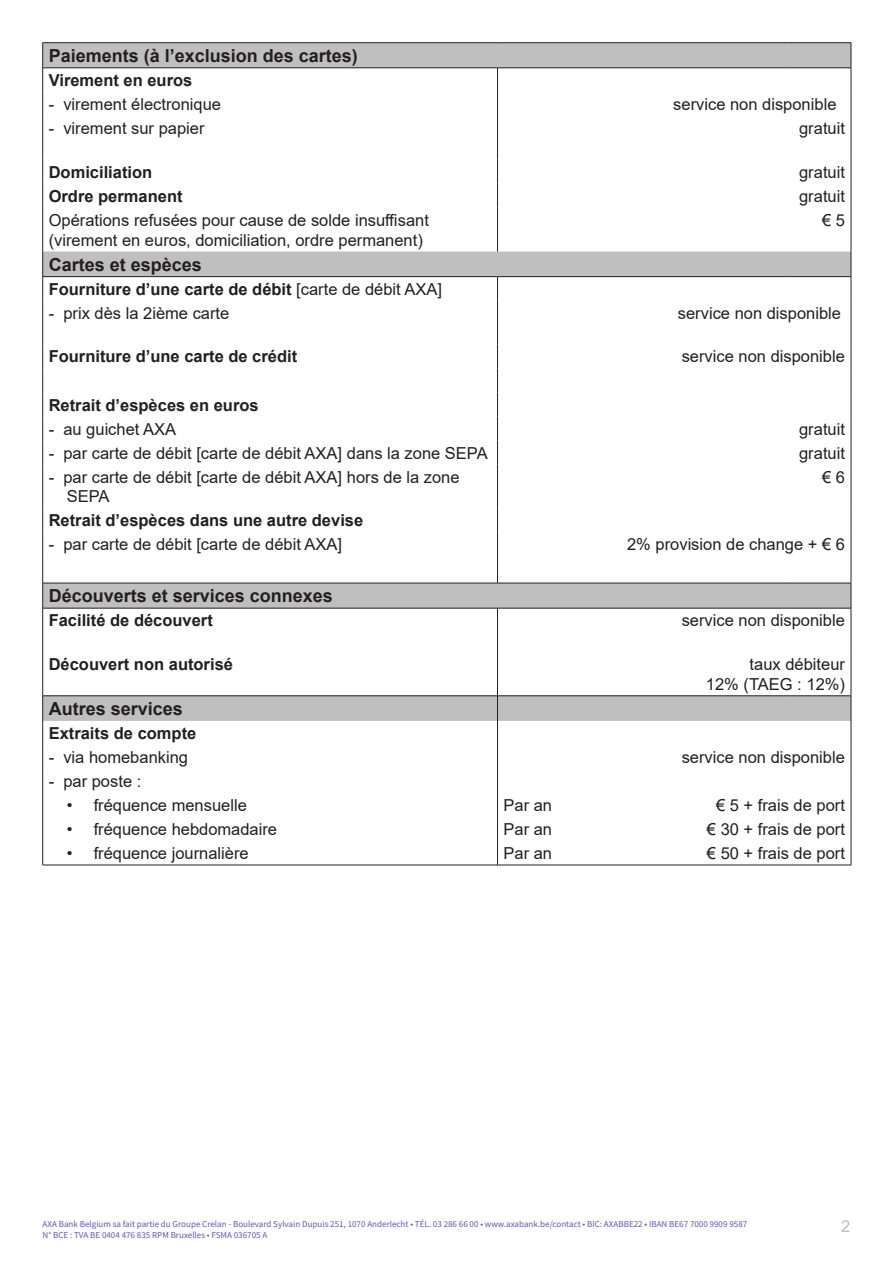
<style>
.page{position:relative;width:893px;height:1263px;background:#fff}
.page>*{position:absolute;margin:0;border:0;box-sizing:border-box;transform-origin:0 0}
._02_-_Titre_bleu{font:700 18px "Arial";color:#231f20}
._02_-_Titre_bleu-2{font:16.5px/19.8px "Arial";color:#231f20}
._02_-_Titre_bleu-3{font:700 16.5px "Arial";color:#231f20}
.t1{font:16.5px "Arial";color:#bfbfbf}
.t2{font:9px "Source Sans Pro";color:#5e56bd}
.s1{font-weight:400}
</style>
<div class="page">
<svg style="left:43px;top:43px;width:808px;height:678px"></svg>
<hr style="left:851px;top:608px;width:1px;height:44px;background:#231f20">
<hr style="left:851px;top:652px;width:1px;height:44px;background:#231f20">
<hr style="left:43px;top:42px;width:454px;height:1px;background:#231f20">
<hr style="left:497px;top:42px;width:291px;height:1px;background:#231f20">
<hr style="left:788px;top:42px;width:63px;height:1px;background:#231f20">
<hr style="left:43px;top:68px;width:454px;height:1px;background:#231f20">
<hr style="left:497px;top:68px;width:291px;height:1px;background:#231f20">
<hr style="left:788px;top:68px;width:63px;height:1px;background:#231f20">
<svg style="left:42px;top:43px;width:1px;height:73px"></svg>
<svg style="left:497px;top:69px;width:1px;height:47px"></svg>
<hr style="left:42px;top:116px;width:1px;height:44px;background:#231f20">
<hr style="left:497px;top:116px;width:1px;height:44px;background:#231f20">
<hr style="left:851px;top:116px;width:1px;height:44px;background:#231f20">
<svg style="left:42px;top:160px;width:1px;height:48px"></svg>
<svg style="left:497px;top:160px;width:1px;height:48px"></svg>
<svg style="left:851px;top:160px;width:1px;height:48px"></svg>
<hr style="left:497px;top:208px;width:1px;height:43px;background:#231f20">
<hr style="left:43px;top:276px;width:454px;height:1px;background:#231f20">
<svg style="left:42px;top:251px;width:1px;height:50px"></svg>
<hr style="left:497px;top:276px;width:291px;height:1px;background:#231f20">
<svg style="left:497px;top:277px;width:1px;height:24px"></svg>
<hr style="left:788px;top:276px;width:63px;height:1px;background:#231f20">
<svg style="left:851px;top:251px;width:1px;height:50px"></svg>
<hr style="left:42px;top:301px;width:1px;height:43px;background:#231f20">
<hr style="left:497px;top:301px;width:1px;height:43px;background:#231f20">
<svg style="left:42px;top:344px;width:1px;height:120px"></svg>
<svg style="left:497px;top:344px;width:1px;height:120px"></svg>
<hr style="left:42px;top:464px;width:1px;height:44px;background:#231f20">
<hr style="left:497px;top:464px;width:1px;height:44px;background:#231f20">
<hr style="left:851px;top:464px;width:1px;height:44px;background:#231f20">
<svg style="left:851px;top:508px;width:1px;height:100px"></svg>
<svg style="left:497px;top:508px;width:1px;height:75px"></svg>
<hr style="left:43px;top:583px;width:454px;height:1px;background:#231f20">
<svg style="left:42px;top:508px;width:1px;height:100px"></svg>
<hr style="left:497px;top:583px;width:291px;height:1px;background:#231f20">
<hr style="left:788px;top:583px;width:63px;height:1px;background:#231f20">
<hr style="left:43px;top:608px;width:454px;height:1px;background:#231f20">
<hr style="left:42px;top:608px;width:1px;height:44px;background:#231f20">
<hr style="left:497px;top:608px;width:291px;height:1px;background:#231f20">
<hr style="left:497px;top:608px;width:1px;height:44px;background:#231f20">
<hr style="left:788px;top:608px;width:63px;height:1px;background:#231f20">
<hr style="left:42px;top:652px;width:1px;height:44px;background:#231f20">
<hr style="left:497px;top:652px;width:1px;height:44px;background:#231f20">
<hr style="left:43px;top:695px;width:454px;height:1px;background:#231f20">
<hr style="left:497px;top:695px;width:291px;height:1px;background:#231f20">
<hr style="left:788px;top:695px;width:63px;height:1px;background:#231f20">
<svg style="left:42px;top:696px;width:1px;height:169px"></svg>
<svg style="left:497px;top:696px;width:1px;height:169px"></svg>
<hr style="left:43px;top:865px;width:454px;height:1px;background:#231f20">
<hr style="left:497px;top:865px;width:291px;height:1px;background:#231f20">
<hr style="left:788px;top:865px;width:63px;height:1px;background:#231f20">
<svg style="left:851px;top:43px;width:1px;height:73px"></svg>
<hr style="left:851px;top:301px;width:1px;height:43px;background:#231f20">
<svg style="left:851px;top:344px;width:1px;height:120px"></svg>
<svg style="left:851px;top:696px;width:1px;height:169px"></svg>
<hr style="left:42px;top:208px;width:1px;height:43px;background:#231f20">
<hr style="left:851px;top:208px;width:1px;height:43px;background:#231f20">
<p class="_02_-_Titre_bleu" style="left:49px;top:43px;width:311px">Paiements (à l’exclusion des cartes)</p>
<p class="_02_-_Titre_bleu-3" style="left:49px;top:68px;width:145px">Virement en euros</p>
<p class="_02_-_Titre_bleu-2" style="left:49px;top:94px;width:174px">- virement électronique</p>
<p class="_02_-_Titre_bleu-2" style="left:673px;top:94px;width:165px">service non disponible</p>
<p class="_02_-_Titre_bleu-2" style="left:49px;top:118px;width:157px">- virement sur papier</p>
<p class="_02_-_Titre_bleu-2" style="left:799px;top:118px;width:47px">gratuit</p>
<p class="_02_-_Titre_bleu-3" style="left:49px;top:160px;width:105px">Domiciliation</p>
<p class="_02_-_Titre_bleu-2" style="left:799px;top:162px;width:47px">gratuit</p>
<p class="_02_-_Titre_bleu-3" style="left:49px;top:184px;width:135px">Ordre permanent</p>
<p class="_02_-_Titre_bleu-2" style="left:799px;top:186px;width:47px">gratuit</p>
<p class="_02_-_Titre_bleu-2" style="left:49px;top:210px;width:382px">Opérations refusées pour cause de solde insuffisant</p>
<p class="_02_-_Titre_bleu-2" style="left:49px;top:230px;width:376px">(virement en euros, domiciliation, ordre permanent)</p>
<p class="_02_-_Titre_bleu-2" style="left:822px;top:210px;width:24px">€ 5</p>
<p class="_02_-_Titre_bleu" style="left:49px;top:252px;width:155px">Cartes et espèces</p>
<p class="_02_-_Titre_bleu-3" style="left:49px;top:277px;width:395px">Fourniture d’une carte de débit <span class="s1">[carte de débit AXA]</span></p>
<p class="_02_-_Titre_bleu-2" style="left:49px;top:303px;width:182px">- prix dès la 2ième carte</p>
<p class="_02_-_Titre_bleu-2" style="left:678px;top:303px;width:165px">service non disponible</p>
<p class="_02_-_Titre_bleu-3" style="left:49px;top:345px;width:250px">Fourniture d’une carte de crédit</p>
<p class="_02_-_Titre_bleu-2" style="left:682px;top:347px;width:165px">service non disponible</p>
<p class="_02_-_Titre_bleu-3" style="left:49px;top:393px;width:211px">Retrait d’espèces en euros</p>
<p class="_02_-_Titre_bleu-2" style="left:49px;top:419px;width:129px">- au guichet AXA</p>
<p class="_02_-_Titre_bleu-2" style="left:799px;top:419px;width:47px">gratuit</p>
<p class="_02_-_Titre_bleu-2" style="left:49px;top:443px;width:441px">- par carte de débit [carte de débit AXA] dans la zone SEPA</p>
<p class="_02_-_Titre_bleu-2" style="left:799px;top:443px;width:47px">gratuit</p>
<p class="_02_-_Titre_bleu-2" style="left:67px;top:467px;width:394px;text-indent:-18px">- par carte de débit [carte de débit AXA] hors de la zone<br>SEPA</p>
<p class="_02_-_Titre_bleu-2" style="left:822px;top:467px;width:24px">€ 6</p>
<p class="_02_-_Titre_bleu-3" style="left:49px;top:509px;width:316px">Retrait d’espèces dans une autre devise</p>
<p class="_02_-_Titre_bleu-2" style="left:49px;top:535px;width:295px">- par carte de débit [carte de débit AXA]</p>
<p class="_02_-_Titre_bleu-2" style="left:627px;top:535px;width:219px">2% provision de change + € 6</p>
<p class="_02_-_Titre_bleu" style="left:49px;top:583px;width:286px">Découverts et services connexes</p>
<p class="_02_-_Titre_bleu-3" style="left:49px;top:609px;width:166px">Facilité de découvert</p>
<p class="_02_-_Titre_bleu-2" style="left:682px;top:610px;width:165px">service non disponible</p>
<p class="_02_-_Titre_bleu-3" style="left:49px;top:652px;width:186px">Découvert non autorisé</p>
<p class="_02_-_Titre_bleu-2" style="left:750px;top:654px;width:97px">taux débiteur</p>
<p class="_02_-_Titre_bleu-2" style="left:706px;top:674px;width:141px">12% (TAEG : 12%)</p>
<p class="_02_-_Titre_bleu" style="left:49px;top:696px;width:136px">Autres services</p>
<p class="_02_-_Titre_bleu-3" style="left:49px;top:721px;width:149px">Extraits de compte</p>
<p class="_02_-_Titre_bleu-2" style="left:49px;top:747px;width:141px">- via homebanking</p>
<p class="_02_-_Titre_bleu-2" style="left:682px;top:747px;width:165px">service non disponible</p>
<p class="_02_-_Titre_bleu-2" style="left:49px;top:771px;width:94px">- par poste :</p>
<p class="_02_-_Titre_bleu-2" style="left:67px;top:795px;width:182px">• fréquence mensuelle</p>
<p class="_02_-_Titre_bleu-2" style="left:503px;top:795px;width:50px">Par an</p>
<p class="_02_-_Titre_bleu-2" style="left:716px;top:795px;width:130px">€ 5 + frais de port</p>
<p class="_02_-_Titre_bleu-2" style="left:67px;top:819px;width:212px">• fréquence hebdomadaire</p>
<p class="_02_-_Titre_bleu-2" style="left:503px;top:819px;width:50px">Par an</p>
<p class="_02_-_Titre_bleu-2" style="left:707px;top:819px;width:140px">€ 30 + frais de port</p>
<p class="_02_-_Titre_bleu-2" style="left:67px;top:843px;width:183px">• fréquence journalière</p>
<p class="_02_-_Titre_bleu-2" style="left:503px;top:843px;width:50px">Par an</p>
<p class="_02_-_Titre_bleu-2" style="left:707px;top:843px;width:140px">€ 50 + frais de port</p>
<p class="t2" style="left:43px;top:1218px;width:706px">AXA Bank Belgium sa fait partie du Groupe Crelan - Boulevard Sylvain Dupuis 251, 1070 Anderlecht • TÉL. 03 286 66 00 • www.axabank.be/contact • BIC: AXABBE22 • IBAN BE67 7000 9909 9587</p>
<p class="t2" style="left:43px;top:1229px;width:226px">N° BCE : TVA BE 0404 476 835 RPM Bruxelles • FSMA 036705 A</p>
<p class="t1" style="left:841px;top:1215px;width:11px">2</p>
</div>
